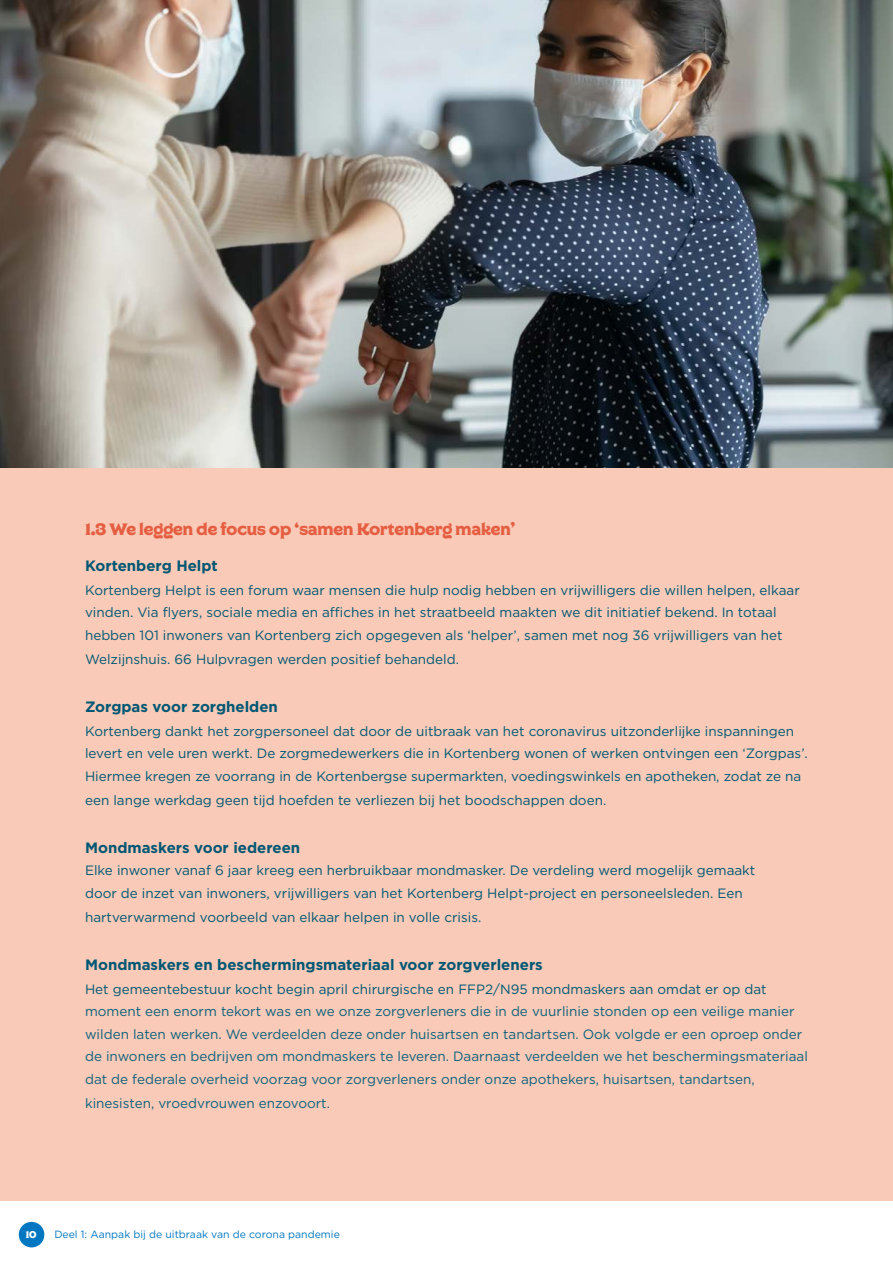
<style>
.page{position:relative;width:893px;height:1263px;background:#fff}
.page>*{position:absolute;margin:0;border:0;box-sizing:border-box;transform-origin:0 0}
.t1{font:16.5px "Regina Black Solid";color:#e65e42}
.t2{font:700 15px "Gotham";color:#005774}
.t3{font:13.5px/22.5px "Gotham";color:#005774}
.t4{font:13.5px/22.5px "Gotham";color:#0e617d}
.t5{font:10.5px "Gotham";color:#0077c0}
.t6{font:9.9px "Regina Black Solid";color:#fff}
.s1{color:#005774}
</style>
<div class="page">
<div style="left:0;top:0;width:893px;height:1200px;background:#f8cab7"></div>
<img style="left:0;top:0;width:893px;height:468px">
<div style="left:19px;top:1222px;width:25px;height:25px;background:#0077c0;border-radius:50%"></div>
<p class="t1" style="left:85px;top:519px;width:432px">1.3 We leggen de focus op ‘samen Kortenberg maken’</p>
<p class="t2" style="left:85px;top:557px;width:134px">Kortenberg Helpt</p>
<p class="t3" style="left:85px;top:578px;width:716px">Kortenberg Helpt is een forum waar mensen die hulp nodig hebben en vrijwilligers die willen helpen, elkaar vinden. Via flyers, sociale media en affiches in het straatbeeld maakten we dit initiatief bekend. In totaal hebben 101 inwoners van Kortenberg zich opgegeven als ‘helper’, samen met nog 36 vrijwilligers van het</p>
<p class="t3" style="left:85px;top:647px;width:375px">Welzijnshuis. 66 Hulpvragen werden positief behandeld.</p>
<p class="t2" style="left:85px;top:698px;width:194px">Zorgpas voor zorghelden</p>
<p class="t3" style="left:85px;top:719px;width:724px">Kortenberg dankt het zorgpersoneel dat door de uitbraak van het coronavirus uitzonderlijke inspanningen levert en vele uren werkt. De zorgmedewerkers die in Kortenberg wonen of werken ontvingen een ‘Zorgpas’.<br>Hiermee kregen ze voorrang in de Kortenbergse supermarkten, voedingswinkels en apotheken, zodat ze na</p>
<p class="t3" style="left:85px;top:788px;width:523px">een lange werkdag geen tijd hoefden te verliezen bij het boodschappen doen.</p>
<p class="t2" style="left:85px;top:839px;width:217px">Mondmaskers voor iedereen</p>
<p class="t3" style="left:85px;top:859px;width:672px">Elke inwoner vanaf 6 jaar kreeg een herbruikbaar mondmasker. De verdeling werd mogelijk gemaakt door de inzet van inwoners, vrijwilligers van het Kortenberg Helpt-project en personeelsleden. Een</p>
<p class="t3" style="left:85px;top:905px;width:398px">hartverwarmend voorbeeld van elkaar helpen in volle crisis.</p>
<p class="t2" style="left:85px;top:956px;width:459px">Mondmaskers en beschermingsmateriaal voor zorgverleners</p>
<p class="t4" style="left:85px;top:977px;width:724px"><span class="s1">Het gemeentebestuur kocht begin april chirurgische en FFP2/N95 mondmaskers aan omdat er op dat </span>moment een enorm tekort was en we onze zorgverleners die in de vuurlinie stonden op een veilige manier wilden laten werken. We verdeelden deze onder huisartsen en tandartsen. Ook volgde er een oproep onder de inwoners en bedrijven om mondmaskers te leveren. Daarnaast verdeelden we het beschermingsmateriaal dat de federale overheid voorzag voor zorgverleners onder onze apothekers, huisartsen, tandartsen,</p>
<p class="t4" style="left:85px;top:1091px;width:246px">kinesisten, vroedvrouwen enzovoort.</p>
<p class="t6" style="left:26px;top:1228px;width:12px">10</p>
<p class="t5" style="left:54px;top:1227px;width:287px">Deel 1: Aanpak bij de uitbraak van de corona pandemie</p>
</div>
